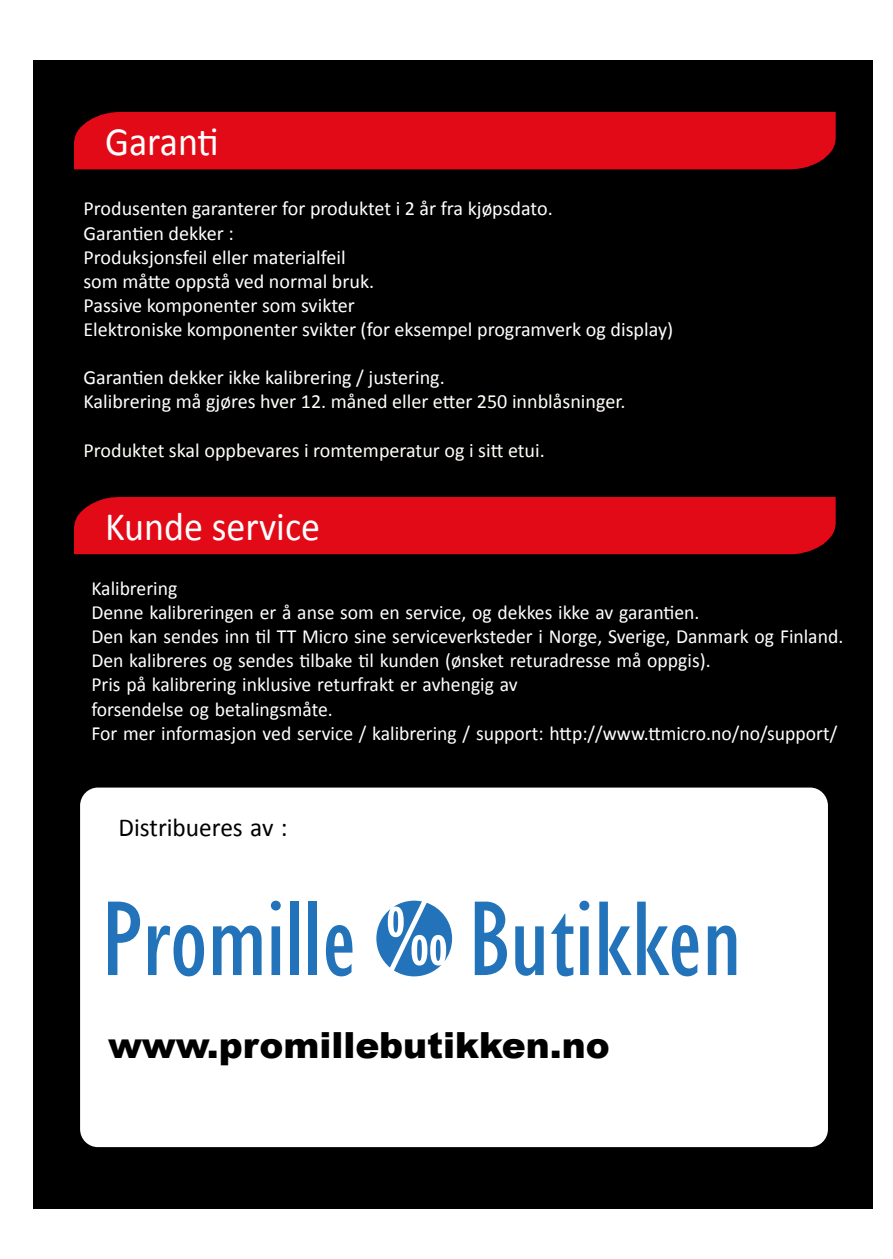
<style>
.page{position:relative;width:893px;height:1259px;background:#fff}
.page>*{position:absolute;margin:0;border:0;box-sizing:border-box;transform-origin:0 0}
.t1{font:40.5px "Calibri";color:#fff;scale:.94 1}
.t2{font:900 36px "Arial";color:#000}
.t3{font:25.8px "Calibri";color:#000}
.t4{font:20.1px/24px "Calibri";color:#fff}
.t5{font:20.1px "Calibri";color:#fffef9}
.s1{color:#fffef9}
</style>
<div class="page">
<div style="left:33px;top:60px;width:839px;height:1148px;background:#000"></div>
<div style="left:74px;top:112px;width:762px;height:57px;background:#e30a17"></div>
<div style="left:80px;top:787px;width:748px;height:360px;background:#fff;border-radius:18px"></div>
<div style="left:74px;top:497px;width:762px;height:57px;background:#e30a17"></div>
<svg style="left:108px;top:901px;width:32px;height:74px"></svg>
<svg style="left:148px;top:925px;width:56px;height:51px"></svg>
<svg style="left:213px;top:925px;width:49px;height:50px"></svg>
<svg style="left:271px;top:900px;width:10px;height:75px"></svg>
<div style="left:290px;top:901px;width:9px;height:74px;background:#2273b9"></div>
<div style="left:309px;top:901px;width:8px;height:74px;background:#2273b9"></div>
<svg style="left:326px;top:925px;width:27px;height:51px"></svg>
<svg style="left:708px;top:925px;width:28px;height:50px"></svg>
<svg style="left:376px;top:900px;width:322px;height:77px"></svg>
<h1 class="t1" style="left:105px;top:116px;width:122px">Garanti</h1>
<p class="t4" style="left:83px;top:197px;width:591px">Produsenten garanterer for produktet i 2 år fra kjøpsdato.<br>Garantien dekker :<br>Produksjonsfeil eller materialfeil<br>som måtte oppstå ved normal bruk.<br>Passive komponenter som svikter<br>Elektroniske komponenter svikter (for eksempel programverk og display)</p>
<p class="t4" style="left:83px;top:366px;width:543px">Garantien dekker ikke kalibrering / justering.<br>Kalibrering må gjøres <span class="s1">hver 12. måned eller etter 250 innblåsninger.</span></p>
<p class="t5" style="left:83px;top:437px;width:463px">Produktet skal oppbevares i romtemperatur og i sitt etui.</p>
<h1 class="t1" style="left:105px;top:501px;width:230px">Kunde service</h1>
<p class="t4" style="left:91px;top:576px;width:753px">Kalibrering<br>Denne kalibreringen er å anse som en service, og dekkes ikke av garantien.<br>Den kan sendes inn til TT Micro sine serviceverksteder i Norge, Sverige, Danmark og Finland.<br>Den kalibreres og sendes tilbake til kunden (ønsket returadresse må oppgis).<br>Pris på kalibrering inklusive returfrakt er avhengig av<br>forsendelse og betalingsmåte.<br>For mer informasjon ved service / kalibrering / support: http://www.ttmicro.no/no/support/</p>
<p class="t3" style="left:118px;top:811px;width:171px">Distribueres av :</p>
<h2 class="t2" style="left:108px;top:1019px;width:503px">www.promillebutikken.no</h2>
</div>
